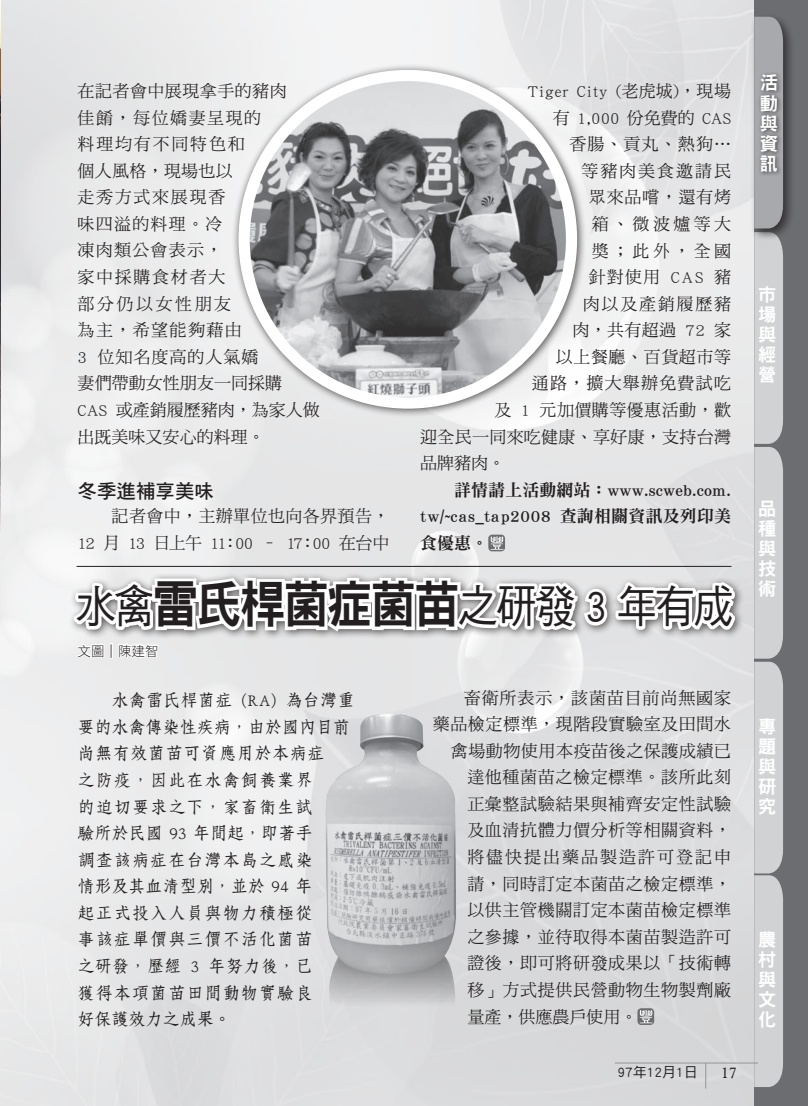
<style>
.page{position:relative;width:808px;height:1106px;background:#fff}
.page>*{position:absolute;margin:0;border:0;box-sizing:border-box;transform-origin:0 0}
.大標{font:45px "DF Hei Std W5";letter-spacing:-.05em;color:#231f20;scale:.9 1}
.內文{font:19.5px "DF Hei Std W7";color:#231f20}
.段落樣式3{font:18.15px/20.1px "DF Hei Std W9";color:#fff;text-align:justify}
.內文-2{font:16.95px/26.5px "DF Ming Std W5";letter-spacing:.035em;color:#231f20;text-align:right}
.內文-3{font:16.95px/26.5px "DF Fang Song Std W6";letter-spacing:.065em;color:#231f20}
.內文-4{font:16.95px/26.5px "DF Ming Std W5";letter-spacing:.055em;color:#231f20}
.內文-5{font:16.95px/26.5px "DF Ming Std W9";letter-spacing:.01em;color:#231f20;text-align:justify}
.內文-6{font:16.95px "DF Ming Std W5";color:#231f20}
.內文-7{font:16.95px "DF Ming Std W5";letter-spacing:.115em;color:#231f20}
.內文-8{font:16.95px "DF Ming Std W5";letter-spacing:.015em;color:#231f20}
.內文-9{font:16.95px "DF Ming Std W5";letter-spacing:.07em;color:#231f20}
.內文-10{font:16.95px "DF Ming Std W5";letter-spacing:.1em;color:#231f20}
.t1{font:15px "Calisto";color:#231f20}
.正常{font:13.95px "DF Hei Std W5";color:#231f20}
.t2{font:13.5px "DF Li Hei Std W3";color:#231f20}
.s1{font-family:"DF Hei Std W9";font-size:51px}
</style>
<div class="page">
<svg style="left:488px;top:534px;width:17px;height:17px"></svg>
<svg style="left:490px;top:536px;width:14px;height:13px"></svg>
<svg style="left:637px;top:1008px;width:17px;height:17px"></svg>
<svg style="left:640px;top:1009px;width:13px;height:14px"></svg>
<div style="left:754px;top:0;width:54px;height:1106px;background:#6c6d70"></div>
<div style="left:750px;top:13px;width:45px;height:228px;background:#231f20;opacity:.75"></div>
<svg style="left:754px;top:17px;width:29px;height:1070px"></svg>
<div style="left:757px;top:71px;width:26px;height:105px;background:#231f20;opacity:.75"></div>
<img style="left:0;top:1px;width:1px;height:530px">
<div style="left:231px;top:63px;width:355px;height:355px;background:#231f20;opacity:.75"></div>
<img style="left:244px;top:75px;width:327px;height:328px;border-radius:164px">
<div style="left:238px;top:70px;width:339px;height:338px;border:11px solid #fff;border-radius:50%"></div>
<hr style="left:615px;top:1062px;width:143px;height:1px;background:#939598">
<svg style="left:705px;top:1063px;width:1px;height:25px"></svg>
<svg style="left:71px;top:559px;width:667px;height:101px"></svg>
<hr style="left:77px;top:566px;width:654px;height:1px;background:#231f20">
<img style="left:317px;top:704px;width:145px;height:321px">
<p class="內文-4" style="left:78px;top:77px;width:244px">在記者會中展現拿手的豬肉<br>佳餚，每位嬌妻呈現的<br>料理均有不同特色和<br>個人風格，現場也以<br>走秀方式來展現香<br>味四溢的料理。冷<br>凍肉類公會表示，<br>家中採購食材者大<br>部分仍以女性朋友<br>為主，希望能夠藉由<br>3 位知名度高的人氣嬌<br>妻們帶動女性朋友一同採購<br>CAS 或產銷履歷豬肉，為家人做出既美味又安心的料理。</p>
<p class="內文" style="left:78px;top:480px;width:138px">冬季進補享美味</p>
<p class="內文-2" style="left:78px;top:503px;width:313px">記者會中，主辦單位也向各界預告，<br>12 月 13 日上午 11：00 – 17：00 在台中</p>
<p class="內文-2" style="left:527px;top:77px;width:205px">Tiger City (老虎城)，現場</p>
<p class="內文-6" style="left:553px;top:108px;width:180px">有 1,000 份免費的 CAS</p>
<p class="內文-2" style="left:569px;top:130px;width:163px">香腸、貢丸、熱狗…</p>
<p class="內文-7" style="left:581px;top:161px;width:151px">等豬肉美食邀請民</p>
<p class="內文-2" style="left:589px;top:184px;width:144px">眾來品嚐，還有烤</p>
<p class="內文-2" style="left:592px;top:210px;width:141px">箱、微波爐等大</p>
<p class="內文-2" style="left:592px;top:237px;width:141px">獎；此外，全國</p>
<p class="內文-2" style="left:589px;top:263px;width:144px">針對使用 CAS 豬</p>
<p class="內文-10" style="left:583px;top:294px;width:150px">肉以及產銷履歷豬</p>
<p class="內文-2" style="left:572px;top:316px;width:160px">肉，共有超過 72 家</p>
<p class="內文-2" style="left:556px;top:343px;width:177px">以上餐廳、百貨超市等</p>
<p class="內文-9" style="left:532px;top:374px;width:201px">通路，擴大舉辦免費試吃</p>
<p class="內文-2" style="left:494px;top:396px;width:238px">及 1 元加價購等優惠活動，歡</p>
<p class="內文-8" style="left:420px;top:427px;width:312px">迎全民一同來吃健康、享好康，支持台灣</p>
<p class="內文-2" style="left:420px;top:449px;width:87px">品牌豬肉。</p>
<p class="內文-5" style="left:420px;top:476px;width:312px;text-indent:34px">詳情請上活動網站：www.scweb.com. tw/~cas_tap2008 查詢相關資訊及列印美食優惠。</p>
<p class="大標" style="left:76px;top:582px;width:733px">水禽<span class="s1">雷氏桿菌症菌苗</span>之研發 3 年有成</p>
<p class="t2" style="left:78px;top:643px;width:82px">文圖｜陳建智</p>
<p class="內文-3" style="left:78px;top:686px;width:278px;text-indent:34px">水禽雷氏桿菌症 (RA) 為台灣重要的水禽傳染性疾病，由於國內目前尚無有效菌苗可資應用於本病症<br>之防疫，因此在水禽飼養業界<br>的迫切要求之下，家畜衛生試<br>驗所於民國 93 年間起，即著手<br>調查該病症在台灣本島之感染<br>情形及其血清型別，並於 94 年<br>起正式投入人員與物力積極從<br>事該症單價與三價不活化菌苗<br>之研發，歷經 3 年努力後，已<br>獲得本項菌苗田間動物實驗良<br>好保護效力之成果。</p>
<p class="內文-2" style="left:464px;top:684px;width:269px">畜衛所表示，該菌苗目前尚無國家</p>
<p class="內文-2" style="left:433px;top:710px;width:300px">藥品檢定標準，現階段實驗室及田間水</p>
<p class="內文-2" style="left:451px;top:737px;width:282px">禽場動物使用本疫苗後之保護成績已</p>
<p class="內文-2" style="left:467px;top:763px;width:265px">達他種菌苗之檢定標準。該所此刻</p>
<p class="內文-2" style="left:467px;top:790px;width:265px">正彙整試驗結果與補齊安定性試驗</p>
<p class="內文-2" style="left:467px;top:816px;width:265px">及血清抗體力價分析等相關資料，</p>
<p class="內文-7" style="left:467px;top:847px;width:265px">將儘快提出藥品製造許可登記申</p>
<p class="內文-2" style="left:467px;top:870px;width:265px">請，同時訂定本菌苗之檢定標準，</p>
<p class="內文-2" style="left:467px;top:896px;width:265px">以供主管機關訂定本菌苗檢定標準</p>
<p class="內文-2" style="left:467px;top:923px;width:265px">之參據，並待取得本菌苗製造許可</p>
<p class="內文-2" style="left:467px;top:949px;width:265px">證後，即可將研發成果以「技術轉</p>
<p class="內文-2" style="left:467px;top:976px;width:265px">移」方式提供民營動物生物製劑廠</p>
<p class="內文-6" style="left:467px;top:1007px;width:172px">量產，供應農戶使用。</p>
<p class="正常" style="left:618px;top:1064px;width:82px">97年12月1日</p>
<p class="t1" style="left:721px;top:1064px;width:17px">17</p>
<p class="段落樣式3" style="left:760px;top:73px;width:19px">活動與資訊</p>
<p class="段落樣式3" style="left:758px;top:284px;width:19px">市場與經營</p>
<p class="段落樣式3" style="left:758px;top:498px;width:19px">品種與技術</p>
<p class="段落樣式3" style="left:758px;top:715px;width:19px">專題與研究</p>
<p class="段落樣式3" style="left:758px;top:929px;width:19px">農村與文化</p>
<p class="段落樣式3" style="left:758px;top:930px;width:19px">活動</p>
<p class="段落樣式3" style="left:758px;top:990px;width:19px">資訊</p>
</div>
